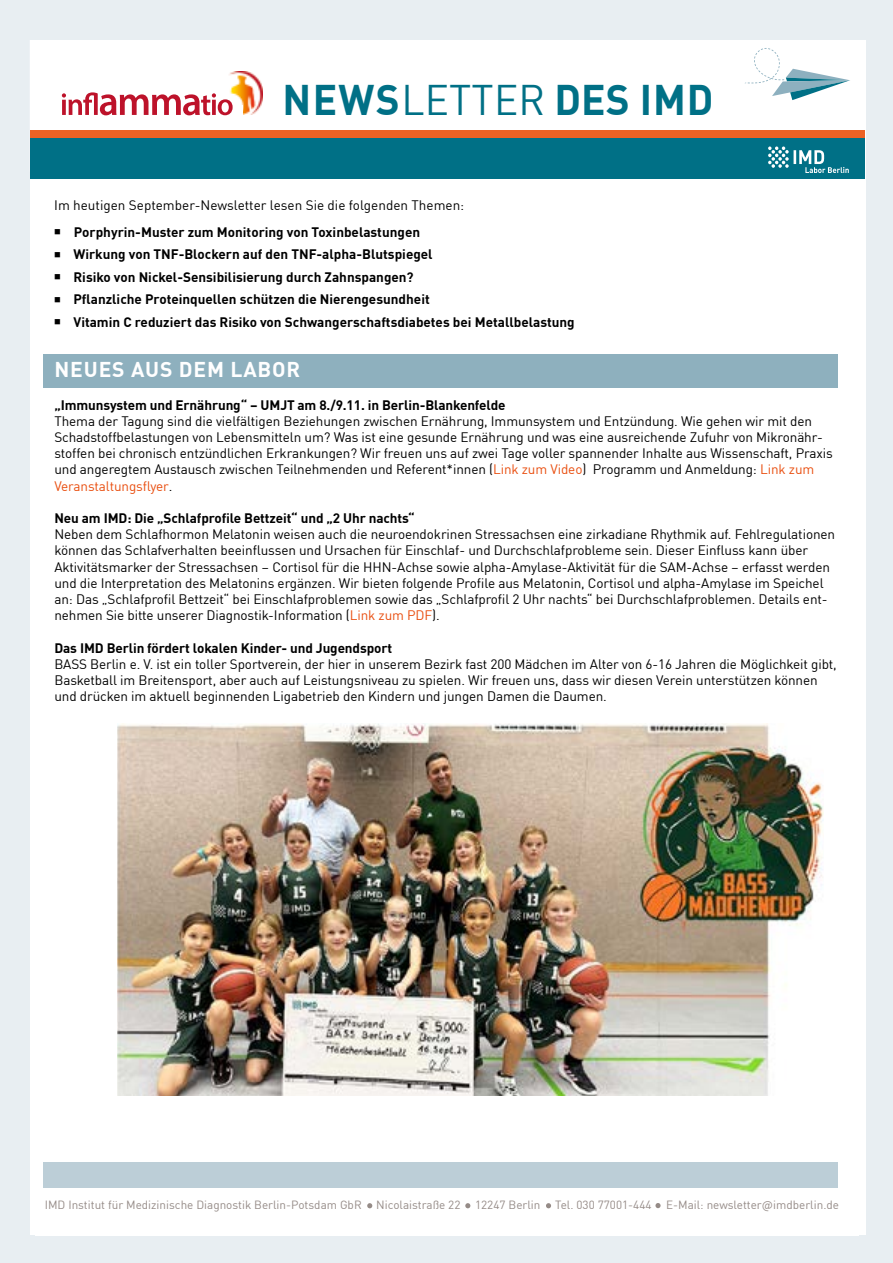
<style>
.page{position:relative;width:893px;height:1263px;background:#e8eef2}
.page>*{position:absolute;margin:0;border:0;box-sizing:border-box;transform-origin:0 0}
.t1{font:700 42px "DIN Pro";letter-spacing:.025em;color:#007086}
.t2{font:700 21px "DIN Pro";letter-spacing:.04em;color:#fff}
.t3{font:13.5px/16.2px "DIN Pro";letter-spacing:-.01em;color:#000}
.t4{font:700 13.5px "DIN Pro";color:#000}
.t5{font:13.5px "DIN Offc";letter-spacing:-.01em;color:#e94e0f}
.t6{font:11.7px "DIN Pro";color:#958b87}
.s1{font-weight:400}
.s2{font-family:"DIN Offc";color:#e94e0f}
.s3{font-family:"DIN Pro";color:#000}
</style>
<div class="page">
<div style="left:30px;top:40px;width:835px;height:1195px;background:#fff"></div>
<div style="left:44px;top:354px;width:794px;height:34px;background:#8eb0be"></div>
<div style="left:44px;top:1162px;width:794px;height:26px;background:#bcced7"></div>
<svg style="left:367px;top:1203px;width:5px;height:5px"></svg>
<svg style="left:465px;top:1203px;width:5px;height:5px"></svg>
<svg style="left:546px;top:1203px;width:5px;height:5px"></svg>
<svg style="left:655px;top:1203px;width:6px;height:5px"></svg>
<img style="left:117px;top:724px;width:706px;height:371px">
<div style="left:30px;top:130px;width:834px;height:16px;background:#ec6225"></div>
<div style="left:30px;top:139px;width:834px;height:40px;background:#007086"></div>
<svg style="left:768px;top:146px;width:81px;height:27px"></svg>
<img style="left:229px;top:71px;width:33px;height:43px">
<div style="left:208px;top:105px;width:35px;height:17px;background:#fff"></div>
<svg style="left:62px;top:92px;width:171px;height:23px"></svg>
<svg style="left:745px;top:48px;width:105px;height:52px"></svg>
<h1 class="t1" style="left:282px;top:67px;width:433px">NEWS<span class="s1">LETTER</span> DES IMD</h1>
<p class="t3" style="left:54px;top:196px;width:412px">Im heutigen September-Newsletter lesen Sie die folgenden Themen:</p>
<p class="t4" style="left:54px;top:221px;width:367px">■ Porphyrin-Muster zum Monitoring von Toxinbelastungen</p>
<p class="t4" style="left:54px;top:244px;width:380px">■ Wirkung von TNF-Blockern auf den TNF-alpha-Blutspiegel</p>
<p class="t4" style="left:54px;top:266px;width:361px">■ Risiko von Nickel-Sensibilisierung durch Zahnspangen?</p>
<p class="t4" style="left:54px;top:289px;width:377px">■ Pflanzliche Proteinquellen schützen die Nierengesundheit</p>
<p class="t4" style="left:54px;top:312px;width:522px">■ Vitamin C reduziert das Risiko von Schwangerschaftsdiabetes bei Metallbelastung</p>
<h2 class="t2" style="left:55px;top:353px;width:247px">NEUES AUS DEM LABOR</h2>
<p class="t4" style="left:54px;top:394px;width:453px">„Immunsystem und Ernährung“ – UMJT am 8./9.11. in Berlin-Blankenfelde</p>
<p class="t3" style="left:54px;top:412px;width:780px">Thema der Tagung sind die vielfältigen Beziehungen zwischen Ernährung, Immunsystem und Entzündung. Wie gehen wir mit den Schadstoffbelastungen von Lebensmitteln um? Was ist eine gesunde Ernährung und was eine ausreichende Zufuhr von Mikronähr&shy;stoffen bei chronisch entzündlichen Erkrankungen? Wir freuen uns auf zwei Tage voller spannender Inhalte aus Wissenschaft, Praxis und angeregtem Austausch zwischen Teilnehmenden und Referent*innen (<span class="s2">Link zum Video</span>) Programm und Anmeldung: <span class="s2">Link zum</span></p>
<p class="t5" style="left:54px;top:477px;width:120px">Veranstaltungsflyer<span class="s3">.</span></p>
<p class="t4" style="left:54px;top:508px;width:362px">Neu am IMD: Die „Schlafprofile Bettzeit“ und „2 Uhr nachts“</p>
<p class="t3" style="left:54px;top:525px;width:782px">Neben dem Schlafhormon Melatonin weisen auch die neuroendokrinen Stressachsen eine zirkadiane Rhythmik auf. Fehlregulationen können das Schlafverhalten beeinflussen und Ursachen für Einschlaf- und Durchschlafprobleme sein. Dieser Einfluss kann über Aktivitätsmarker der Stressachsen – Cortisol für die HHN-Achse sowie alpha-Amylase-Aktivität für die SAM-Achse – erfasst werden und die Interpretation des Melatonins ergänzen. Wir bieten folgende Profile aus Melatonin, Cortisol und alpha-Amylase im Speichel an: Das „Schlafprofil Bettzeit“ bei Einschlafproblemen sowie das „Schlafprofil 2 Uhr nachts“ bei Durchschlafproblemen. Details ent&shy;nehmen Sie bitte unserer Diagnostik-Information (<span class="s2">Link zum PDF</span>).</p>
<p class="t4" style="left:54px;top:637px;width:339px">Das IMD Berlin fördert lokalen Kinder- und Jugendsport</p>
<p class="t3" style="left:54px;top:655px;width:784px">BASS Berlin e. V. ist ein toller Sportverein, der hier in unserem Bezirk fast 200 Mädchen im Alter von 6-16 Jahren die Möglichkeit gibt,<br>Basketball im Breitensport, aber auch auf Leistungsniveau zu spielen. Wir freuen uns, dass wir diesen Verein unterstützen können und drücken im aktuell beginnenden Ligabetrieb den Kindern und jungen Damen die Daumen.</p>
<p class="t6" style="left:45px;top:1196px;width:796px">IMD Institut für Medizinische Diagnostik Berlin-Potsdam GbR Nicolaistraße 22 12247 Berlin Tel. 030 77001-444 E-Mail: newsletter@imdberlin.de</p>
</div>
